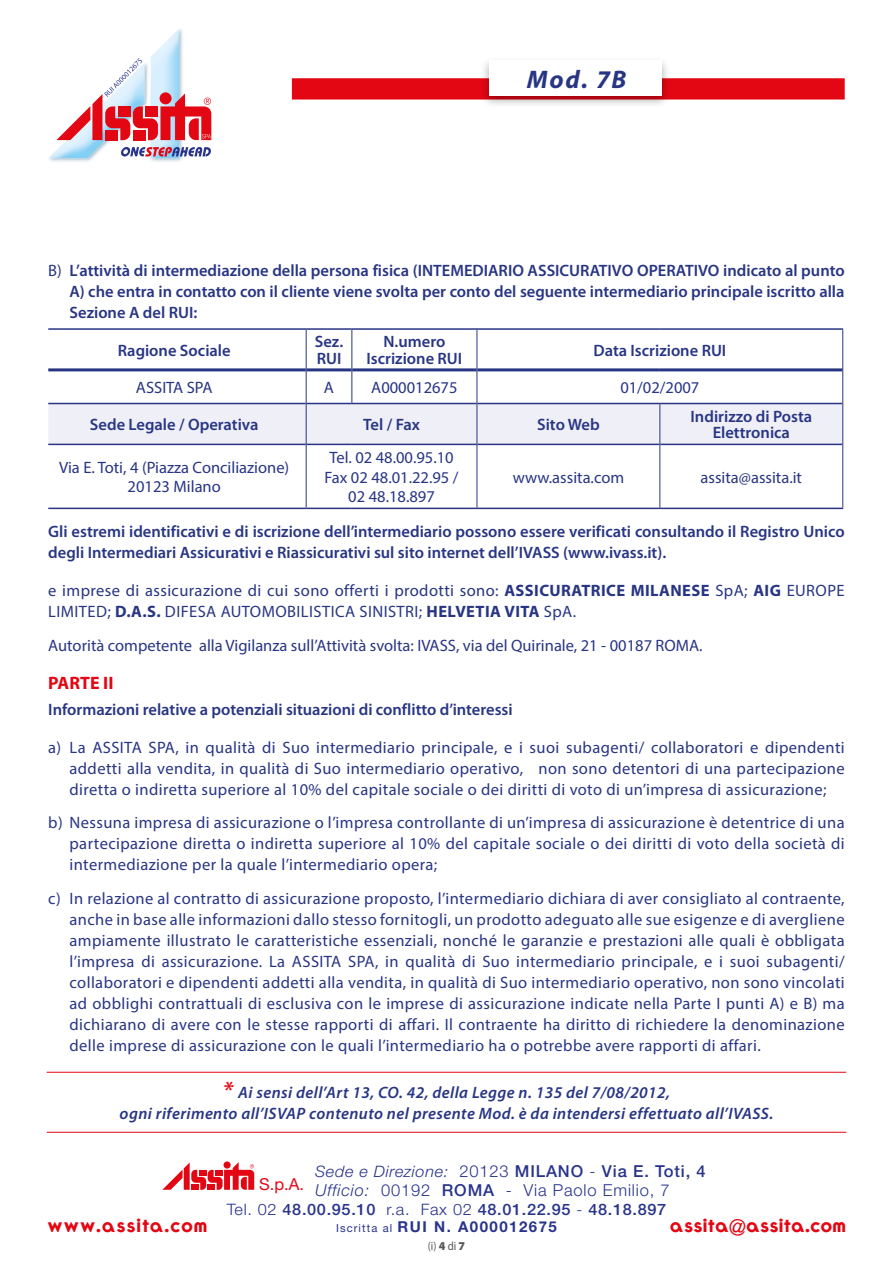
<style>
.page{position:relative;width:893px;height:1263px;background:#fff}
.page>*{position:absolute;margin:0;border:0;box-sizing:border-box;transform-origin:0 0}
.t1{font:italic 700 25.5px "Myriad Pro";color:#283583}
.t2{font:700 20.55px "Ronda";letter-spacing:-.03em;color:#e30613}
.t3{font:700 20.55px "Ronda";color:#e30613}
.t4{font:700 18px "Myriad Pro";color:#e30613}
.t5{font:16.5px/21px "Myriad Pro";letter-spacing:.025em;color:#283583;text-align:justify}
.t6{font:600 16.5px/21px "Myriad Pro";color:#283583}
.t7{font:16.5px/19.8px "Myriad Pro";color:#283583;text-align:center}
.t8{font:italic 600 16.5px/21px "Myriad Pro";letter-spacing:.025em;color:#283583;text-align:center}
.t9{font:300 16.5px/19.8px "Helvetica Neue LT Std";letter-spacing:.05em;color:#28348b}
.t10{font:16.5px "Helvetica Neue LT Std";color:#e30613}
.t11{font:500 15.75px "Helvetica Neue LT Std";letter-spacing:.04em;color:#28348b;scale:1.04 1}
.t12{font:700 15px "Helvetica Neue LT Std";letter-spacing:.1em;color:#28348b}
.t13{font:12px "Myriad Pro";color:#575756;scale:.9 1}
.s1{font-weight:400}
.s2{font-weight:700}
.s3{font-size:24px;color:#e30613}
.s4{font-style:italic;font-size:15.75px}
.s5{font-weight:500}
.s6{font-style:italic}
.s7{font-weight:300}
.s8{font-weight:400;font-size:11.1px}
.s9{font-weight:900;font-stretch:semi-expanded}
</style>
<div class="page">
<div style="left:48px;top:404px;width:794px;height:40px;background:#efeff7"></div>
<hr style="left:48px;top:328px;width:258px;height:2px;background:#283583">
<hr style="left:306px;top:328px;width:46px;height:2px;background:#283583">
<hr style="left:352px;top:328px;width:125px;height:2px;background:#283583">
<hr style="left:477px;top:328px;width:183px;height:2px;background:#283583">
<hr style="left:660px;top:328px;width:183px;height:2px;background:#283583">
<hr style="left:48px;top:403px;width:258px;height:1px;background:#283583">
<hr style="left:307px;top:403px;width:45px;height:1px;background:#283583">
<hr style="left:352px;top:403px;width:125px;height:1px;background:#283583">
<hr style="left:477px;top:403px;width:183px;height:1px;background:#283583">
<hr style="left:660px;top:403px;width:182px;height:1px;background:#283583">
<hr style="left:48px;top:444px;width:258px;height:1px;background:#283583">
<hr style="left:307px;top:444px;width:45px;height:1px;background:#283583">
<hr style="left:352px;top:444px;width:125px;height:1px;background:#283583">
<hr style="left:477px;top:444px;width:182px;height:1px;background:#283583">
<hr style="left:660px;top:444px;width:182px;height:1px;background:#283583">
<hr style="left:48px;top:508px;width:258px;height:1px;background:#283583">
<hr style="left:306px;top:508px;width:46px;height:1px;background:#283583">
<hr style="left:352px;top:508px;width:125px;height:1px;background:#283583">
<hr style="left:477px;top:508px;width:183px;height:1px;background:#283583">
<hr style="left:660px;top:508px;width:183px;height:1px;background:#283583">
<hr style="left:48px;top:368px;width:258px;height:3px;background:#283583">
<hr style="left:307px;top:368px;width:44px;height:3px;background:#283583">
<hr style="left:352px;top:368px;width:125px;height:3px;background:#283583">
<hr style="left:477px;top:368px;width:183px;height:3px;background:#283583">
<hr style="left:660px;top:368px;width:182px;height:3px;background:#283583">
<hr style="left:306px;top:330px;width:1px;height:40px;background:#283583">
<hr style="left:351px;top:330px;width:1px;height:40px;background:#283583">
<hr style="left:477px;top:330px;width:1px;height:40px;background:#283583">
<hr style="left:842px;top:330px;width:1px;height:40px;background:#283583">
<hr style="left:306px;top:370px;width:1px;height:33px;background:#283583">
<hr style="left:351px;top:370px;width:1px;height:33px;background:#283583">
<hr style="left:477px;top:370px;width:1px;height:33px;background:#283583">
<hr style="left:842px;top:370px;width:1px;height:33px;background:#283583">
<hr style="left:306px;top:403px;width:1px;height:41px;background:#283583">
<hr style="left:477px;top:403px;width:1px;height:41px;background:#283583">
<hr style="left:659px;top:404px;width:1px;height:40px;background:#283583">
<hr style="left:842px;top:403px;width:1px;height:41px;background:#283583">
<hr style="left:306px;top:444px;width:1px;height:64px;background:#283583">
<hr style="left:477px;top:444px;width:1px;height:64px;background:#283583">
<hr style="left:659px;top:444px;width:1px;height:64px;background:#283583">
<hr style="left:842px;top:444px;width:1px;height:64px;background:#283583">
<div style="left:292px;top:78px;width:553px;height:22px;background:#e30613;border:3px solid #e30613"></div>
<div style="left:480px;top:56px;width:190px;height:53px;background:#000;opacity:.3"></div>
<div style="left:489px;top:61px;width:173px;height:35px;background:#fff"></div>
<img style="left:49px;top:29px;width:138px;height:133px">
<svg style="left:56px;top:58px;width:155px;height:82px"></svg>
<svg style="left:121px;top:147px;width:90px;height:9px"></svg>
<hr style="left:47px;top:1072px;width:799px;height:1px;background:#e30613">
<hr style="left:47px;top:1132px;width:799px;height:1px;background:#e30613">
<svg style="left:162px;top:1162px;width:92px;height:28px"></svg>
<h1 class="t1" style="left:527px;top:65px;width:101px">Mod. 7B</h1>
<p class="t6" style="left:70px;top:260px;width:777px;text-align:justify;text-indent:-21px"><span class="s1">B)</span> L’attività di intermediazione della persona fisica (INTEMEDIARIO ASSICURATIVO OPERATIVO indicato al punto A) che entra in contatto con il cliente viene svolta per conto del seguente intermediario principale iscritto alla Sezione A del RUI:</p>
<p class="t6" style="left:118px;top:340px;width:114px">Ragione Sociale</p>
<p class="t6" style="left:315px;top:334px;width:30px;line-height:16.5px">Sez.<br>RUI</p>
<p class="t6" style="left:367px;top:334px;width:97px;line-height:16.5px;text-align:center">N.umero<br>Iscrizione RUI</p>
<p class="t6" style="left:593px;top:340px;width:134px">Data Iscrizione RUI</p>
<p class="t7" style="left:136px;top:377px;width:78px">ASSITA SPA</p>
<p class="t5" style="left:324px;top:377px;width:12px">A</p>
<p class="t7" style="left:371px;top:377px;width:88px">A000012675</p>
<p class="t5" style="left:620px;top:377px;width:81px">01/02/2007</p>
<p class="t6" style="left:90px;top:414px;width:170px">Sede Legale / Operativa</p>
<p class="t6" style="left:363px;top:414px;width:58px">Tel / Fax</p>
<p class="t6" style="left:537px;top:414px;width:64px">Sito Web</p>
<p class="t6" style="left:690px;top:408px;width:123px;line-height:16.5px;text-align:center">Indirizzo di Posta<br>Elettronica</p>
<p class="t7" style="left:59px;top:457px;width:232px">Via E. Toti, 4 (Piazza Conciliazione)<br>20123 Milano</p>
<p class="t7" style="left:325px;top:447px;width:135px">Tel. 02 48.00.95.10<br>Fax 02 48.01.22.95 /<br>02 48.18.897</p>
<p class="t7" style="left:513px;top:467px;width:113px">www.assita.com</p>
<p class="t7" style="left:701px;top:467px;width:103px">assita@assita.it</p>
<p class="t6" style="left:48px;top:521px;width:798px">Gli estremi identificativi e di iscrizione dell’intermediario possono essere verificati consultando il Registro Unico degli Intermediari Assicurativi e Riassicurativi sul sito internet dell’IVASS (www.ivass.it).</p>
<p class="t5" style="left:48px;top:580px;width:798px">e imprese di assicurazione di cui sono offerti i prodotti sono: <span class="s2">ASSICURATRICE MILANESE</span> SpA; <span class="s2">AIG</span> EUROPE<br>LIMITED; <span class="s2">D.A.S.</span> DIFESA AUTOMOBILISTICA SINISTRI; <span class="s2">HELVETIA VITA</span> SpA.</p>
<p class="t7" style="left:48px;top:635px;width:656px">Autorità competente alla Vigilanza sull’Attività svolta: IVASS, via del Quirinale, 21 - 00187 ROMA.</p>
<p class="t4" style="left:48px;top:671px;width:67px">PARTE II</p>
<p class="t6" style="left:48px;top:699px;width:466px">Informazioni relative a potenziali situazioni di conflitto d’interessi</p>
<p class="t5" style="left:70px;top:736px;width:777px;text-indent:-21px">a) La ASSITA SPA, in qualità di Suo intermediario principale, e i suoi subagenti/ collaboratori e dipendenti addetti alla vendita, in qualità di Suo intermediario operativo, non sono detentori di una partecipazione diretta o indiretta superiore al 10% del capitale sociale o dei diritti di voto di un’impresa di assicurazione;</p>
<p class="t5" style="left:70px;top:812px;width:777px;text-indent:-21px">b) Nessuna impresa di assicurazione o l’impresa controllante di un’impresa di assicurazione è detentrice di una partecipazione diretta o indiretta superiore al 10% del capitale sociale o dei diritti di voto della società di intermediazione per la quale l’intermediario opera;</p>
<p class="t5" style="left:70px;top:888px;width:777px;text-indent:-21px">c) In relazione al contratto di assicurazione proposto, l’intermediario dichiara di aver consigliato al contraente, anche in base alle informazioni dallo stesso fornitogli, un prodotto adeguato alle sue esigenze e di avergliene ampiamente illustrato le caratteristiche essenziali, nonché le garanzie e prestazioni alle quali è obbligata l’impresa di assicurazione. La ASSITA SPA, in qualità di Suo intermediario principale, e i suoi subagenti/ collaboratori e dipendenti addetti alla vendita, in qualità di Suo intermediario operativo, non sono vincolati ad obblighi contrattuali di esclusiva con le imprese di assicurazione indicate nella Parte I punti A) e B) ma dichiarano di avere con le stesse rapporti di affari. Il contraente ha diritto di richiedere la denominazione delle imprese di assicurazione con le quali l’intermediario ha o potrebbe avere rapporti di affari.</p>
<p class="t8" style="left:120px;top:1082px;width:655px"><span class="s3">*</span> Ai sensi dell’Art 13, CO. 42, della Legge n. 135 del 7/08/2012,<br>ogni riferimento all’ISVAP contenuto nel presente Mod. è da intendersi effettuato all’IVASS.</p>
<p class="t9" style="left:315px;top:1160px;width:392px"><span class="s4">Sede e Direzione:</span> 20123 <span class="s5">MILANO</span> - <span class="s5">Via E. Toti, 4<br></span><span class="s6">Ufficio:</span> 00192 <span class="s5">ROMA</span> - Via Paolo Emilio, 7</p>
<p class="t11" style="left:227px;top:1200px;width:424px"><span class="s7">Tel. 02</span> 48.00.95.10 <span class="s7">r.a. Fax 02</span> 48.01.22.95 <span class="s7">-</span> 48.18.897</p>
<p class="t12" style="left:336px;top:1217px;width:222px"><span class="s8">Iscritta al</span> RUI N. A000012675</p>
<p class="t10" style="left:259px;top:1174px;width:46px">S.p.A.</p>
<p class="t3" style="left:47px;top:1211px;width:162px">www.assita.com</p>
<p class="t2" style="left:669px;top:1211px;width:178px">assita@assita.com</p>
<p class="t13" style="left:428px;top:1239px;width:43px">(i) <span class="s9">4</span> di <span class="s9">7</span></p>
</div>
